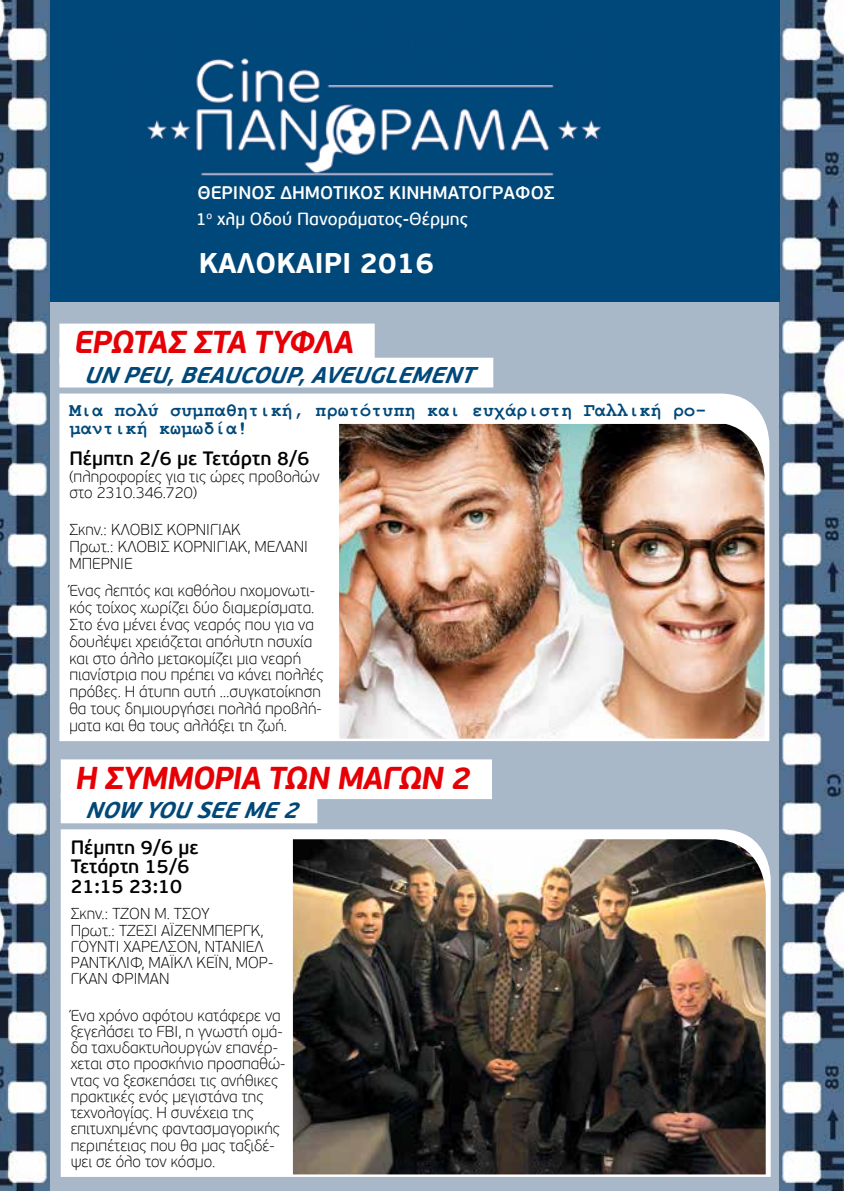
<style>
.page{position:relative;width:844px;height:1191px;background:#fff}
.page>*{position:absolute;margin:0;border:0;box-sizing:border-box;transform-origin:0 0}
.t1{font:italic 700 31.5px "PF Beau Sans Pro";letter-spacing:-.03em;color:#e60005}
.t2{font:700 28.35px "PF Beau Sans Pro";color:#fff}
.t3{font:italic 700 22.75px "PF Beau Sans Pro";color:#004879}
.t4{font:700 19.25px/18.7px "Courier New";letter-spacing:-.02em;color:#004879}
.t5{font:600 19.25px/19.8px "PF Beau Sans Pro";color:#000}
.t6{font:600 18.2px "PF Beau Sans Pro";color:#fff}
.t7{font:17.5px "PF Beau Sans Pro Bbook";color:#fff}
.t8{font:100 15.75px/16.3px "PF Beau Sans Pro";color:#000}
</style>
<div class="page">
<div style="left:50px;top:0;width:731px;height:1191px;background:#a8b8c8"></div>
<img style="left:779px;top:658px;width:64px;height:533px">
<img style="left:779px;top:291px;width:64px;height:367px">
<img style="left:779px;top:0;width:64px;height:291px">
<img style="left:0;top:654px;width:50px;height:537px">
<img style="left:0;top:291px;width:50px;height:363px">
<img style="left:0;top:0;width:50px;height:291px">
<div style="left:59px;top:323px;width:315px;height:40px;background:#fff"></div>
<div style="left:59px;top:358px;width:434px;height:29px;background:#fff"></div>
<svg style="left:181px;top:301px;width:298px;height:87px"></svg>
<div style="left:61px;top:759px;width:431px;height:40px;background:#fff"></div>
<div style="left:61px;top:793px;width:256px;height:30px;background:#fff"></div>
<svg style="left:86px;top:741px;width:215px;height:83px"></svg>
<div style="left:59px;top:393px;width:710px;height:348px;background:#fff"></div>
<div style="left:61px;top:829px;width:709px;height:347px;background:#fff"></div>
<div style="left:50px;top:0;width:729px;height:301px;background:#004879"></div>
<img style="left:339px;top:424px;width:425px;height:314px">
<img style="left:293px;top:839px;width:472px;height:335px">
<img style="left:147px;top:58px;width:454px;height:118px">
<p class="t6" style="left:197px;top:182px;width:358px">ΘΕΡΙΝΟΣ ΔΗΜΟΤΙΚΟΣ ΚΙΝΗΜΑΤΟΓΡΑΦΟΣ</p>
<p class="t7" style="left:196px;top:208px;width:273px">1<sup>ο</sup> χλμ Οδού Πανοράματος-Θέρμης</p>
<h2 class="t2" style="left:199px;top:246px;width:237px">ΚΑΛΟΚΑΙΡΙ 2016</h2>
<h1 class="t1" style="left:74px;top:323px;width:281px">ΕΡΩΤΑΣ ΣΤΑ ΤΥΦΛΑ</h1>
<h3 class="t3" style="left:84px;top:360px;width:390px">UN PEU,BEAUCOUP,AVEUGLEMENT</h3>
<p class="t4" style="left:69px;top:399px;width:638px">Μια πολύ συμπαθητική, πρωτότυπη και ευχάριστη Γαλλική ρο&shy;μαντική κωμωδία!</p>
<p class="t5" style="left:69px;top:448px;width:241px">Πέμπτη 2/6 με Τετάρτη 8/6</p>
<p class="t8" style="left:69px;top:468px;width:251px;line-height:17px">(πληροφορίες για τις ώρες προβολών στο 2310.346.720)</p>
<p class="t8" style="left:69px;top:521px;width:240px;line-height:17px">Σκην.: ΚΛΟΒΙΣ ΚΟΡΝΙΓΙΑΚ<br>Πρωτ.: ΚΛΟΒΙΣ ΚΟΡΝΙΓΙΑΚ, ΜΕΛΑΝΙ<br>ΜΠΕΡΝΙΕ</p>
<p class="t8" style="left:69px;top:582px;width:255px;line-height:17px">Ένας λεπτός και καθόλου ηχομονωτι&shy;κός τοίχος χωρίζει δύο διαμερίσματα.<br>Στο ένα μένει ένας νεαρός που για να δουλέψει χρειάζεται απόλυτη ησυχία και στο άλλο μετακομίζει μια νεαρή πιανίστρια που πρέπει να κάνει πολλές πρόβες. Η άτυπη αυτή …συγκατοίκηση θα τους δημιουργήσει πολλά προβλή&shy;ματα και θα τους αλλάξει τη ζωή.</p>
<h1 class="t1" style="left:76px;top:758px;width:397px">Η ΣΥΜΜΟΡΙΑ ΤΩΝ ΜΑΓΩΝ 2</h1>
<h3 class="t3" style="left:85px;top:796px;width:221px">NOW YOU SEE ME 2</h3>
<p class="t5" style="left:71px;top:837px;width:129px">Πέμπτη 9/6 με<br>Τετάρτη 15/6<br>21:15 23:10</p>
<p class="t8" style="left:71px;top:906px;width:204px">Σκην.: ΤΖΟΝ Μ. ΤΣΟΥ<br>Πρωτ.: ΤΖΕΣΙ ΑΪΖΕΝΜΠΕΡΓΚ,<br>ΓΟΥΝΤΙ ΧΑΡΕΛΣΟΝ, ΝΤΑΝΙΕΛ<br>ΡΑΝΤΚΛΙΦ, ΜΑΪΚΛ ΚΕΪΝ, ΜΟΡ-<br>ΓΚΑΝ ΦΡΙΜΑΝ</p>
<p class="t8" style="left:71px;top:1007px;width:216px">Ένα χρόνο αφότου κατάφερε να ξεγελάσει το FBI, η γνωστή ομά&shy;δα ταχυδακτυλουργών επανέρ&shy;χεται στο προσκήνιο προσπαθώ&shy;ντας να ξεσκεπάσει τις ανήθικες πρακτικές ενός μεγιστάνα της τεχνολογίας. Η συνέχεια της επιτυχημένης φαντασμαγορικής περιπέτειας που θα μας ταξιδέ&shy;ψει σε όλο τον κόσμο.</p>
</div>
